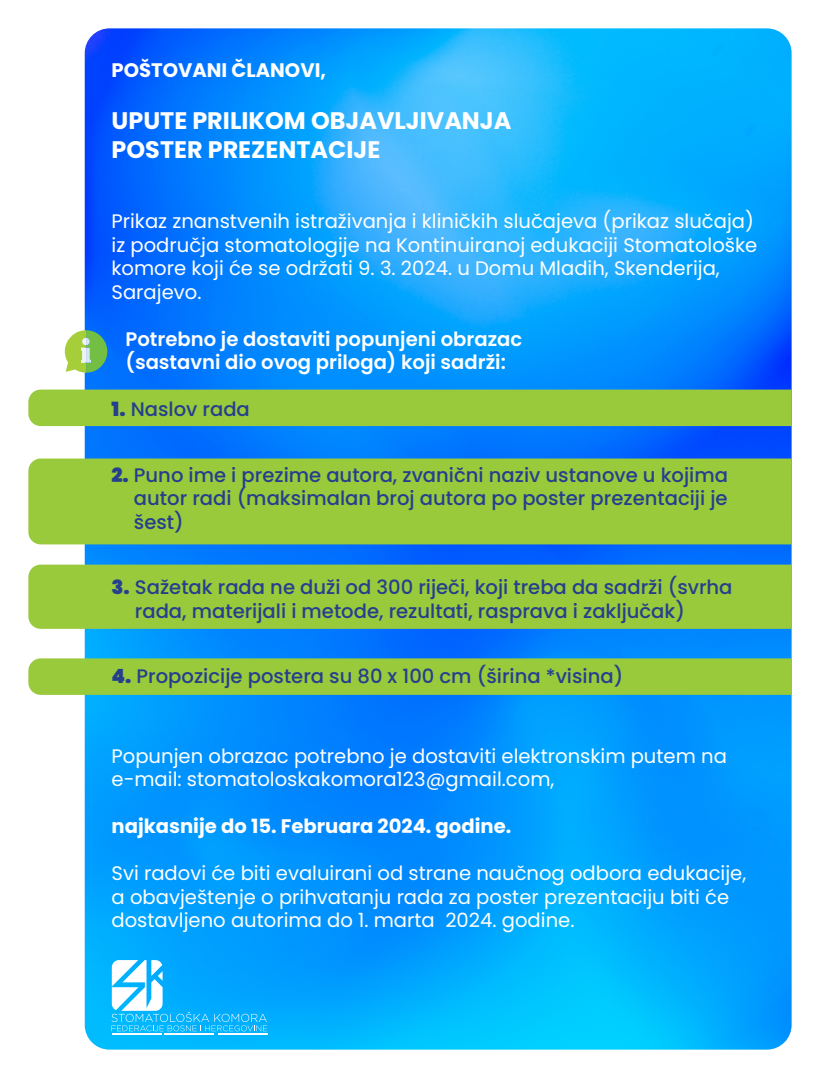
<style>
.page{position:relative;width:820px;height:1078px;background:#fff}
.page>*{position:absolute;margin:0;border:0;box-sizing:border-box;transform-origin:0 0}
.t1{font:700 23.9px/28.7px "Poppins";color:#fff}
.t2{font:19.6px/23.5px "Poppins";color:#fff}
.t3{font:500 19.6px/23.5px "Poppins";color:#253f8e;text-align:justify}
.t4{font:600 19.6px "Poppins";color:#fff}
.t5{font:700 19.6px "Poppins";color:#fff}
.s1{font-weight:900}
</style>
<div class="page">
<img style="left:85px;top:28px;width:706px;height:1021px">
<div style="left:28px;top:389px;width:763px;height:37px;background:#99ca3b"></div>
<div style="left:28px;top:658px;width:763px;height:36px;background:#99ca3b"></div>
<div style="left:28px;top:458px;width:763px;height:86px;background:#99ca3b"></div>
<div style="left:28px;top:564px;width:763px;height:64px;background:#99ca3b"></div>
<svg style="left:65px;top:330px;width:42px;height:42px;background:#8fc573"></svg>
<hr style="left:112px;top:1033px;width:49px;height:1px;background:#fff">
<hr style="left:165px;top:1033px;width:49px;height:1px;background:#fff">
<hr style="left:218px;top:1033px;width:49px;height:1px;background:#fff">
<svg style="left:111px;top:959px;width:156px;height:72px;background:#30bafe"></svg>
<p class="t5" style="left:111px;top:58px;width:216px">POŠTOVANI ČLANOVI,</p>
<p class="t1" style="left:111px;top:106px;width:401px">UPUTE PRILIKOM OBJAVLJIVANJA<br>POSTER PREZENTACIJE</p>
<p class="t2" style="left:111px;top:209px;width:647px">Prikaz znanstvenih istraživanja i kliničkih slučajeva (prikaz slučaja) iz područja stomatologije na Kontinuiranoj edukaciji Stomatološke komore koji će se održati 9. 3. 2024. u Domu Mladih, Skenderija, Sarajevo.</p>
<p class="t4" style="left:125px;top:327px;width:398px">Potrebno je dostaviti popunjeni obrazac</p>
<p class="t4" style="left:125px;top:351px;width:381px">(sastavni dio ovog priloga) koji sadrži:</p>
<p class="t3" style="left:111px;top:397px;width:140px"><span class="s1">1.</span> Naslov rada</p>
<p class="t3" style="left:134px;top:463px;width:595px;text-indent:-22px"><span class="s1">2.</span> Puno ime i prezime autora, zvanični naziv ustanove u kojima autor radi (maksimalan broj autora po poster prezentaciji je šest)</p>
<p class="t3" style="left:135px;top:575px;width:599px;text-indent:-23px"><span class="s1">3.</span> Sažetak rada ne duži od 300 riječi, koji treba da sadrži (svrha rada, materijali i metode, rezultati, rasprava i zaključak)</p>
<p class="t3" style="left:111px;top:664px;width:513px"><span class="s1">4.</span> Propozicije postera su 80 x 100 cm (širina *visina)</p>
<p class="t2" style="left:111px;top:744px;width:616px">Popunjen obrazac potrebno je dostaviti elektronskim putem na e-mail: stomatoloskakomora123@gmail.com,</p>
<p class="t5" style="left:111px;top:814px;width:401px">najkasnije do 15. Februara 2024. godine.</p>
<p class="t2" style="left:111px;top:861px;width:636px">Svi radovi će biti evaluirani od strane naučnog odbora edukacije, a obavještenje o prihvatanju rada za poster prezentaciju biti će dostavljeno autorima do 1. marta 2024. godine.</p>
</div>
